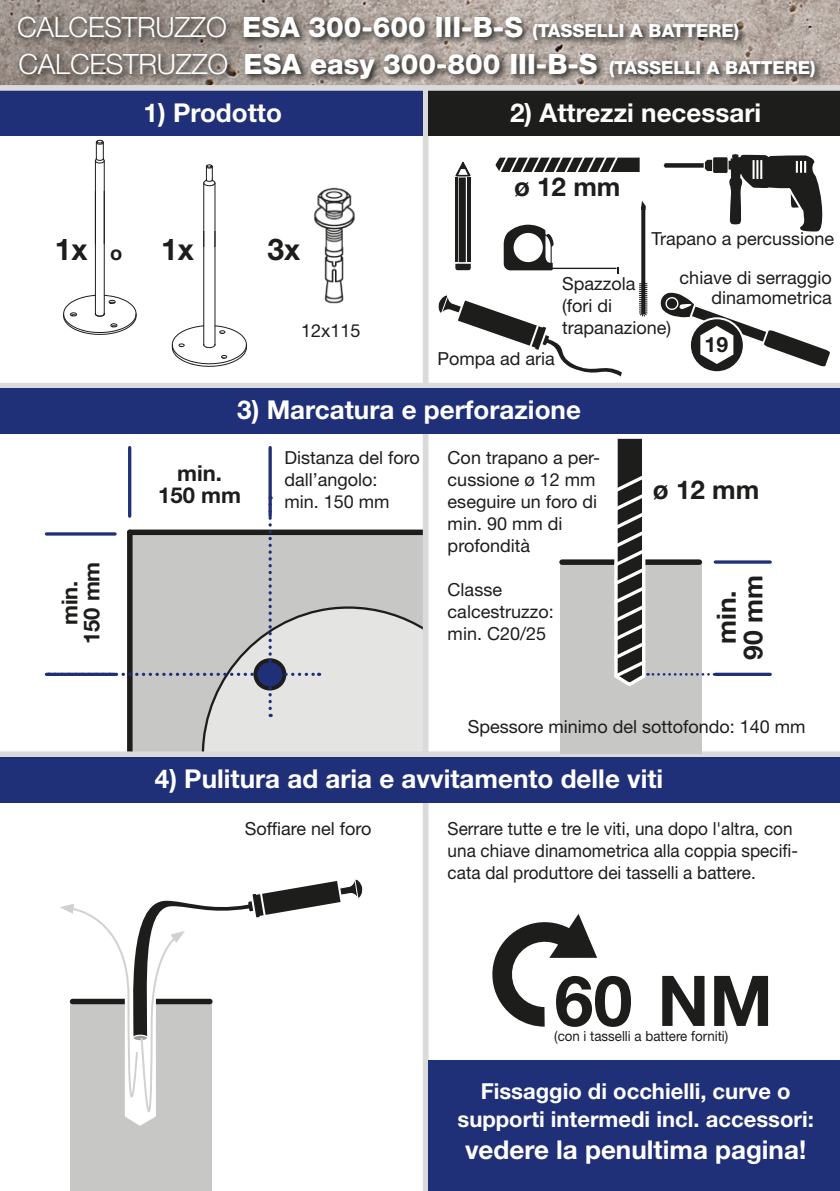
<style>
.page{position:relative;width:840px;height:1191px;background:#fff}
.page>*{position:absolute;margin:0;border:0;box-sizing:border-box;transform-origin:0 0}
.t1{font:700 70px "Helvetica Neue LT Std";color:#1d1d1b}
.t2{font:700 30px "Helvetica Neue LT Std";color:#1d1d1b}
.t3{font:800 28px "Helvetica Neue LT Std";color:#fff}
.t4{font:700 26.4px/26.4px "Helvetica Neue LT Std";color:#1d1d1b;text-align:center}
.t5{font:700 26px "Helvetica Neue LT Std";color:#fff}
.t6{font:700 26px "Helvetica Neue LT Std";color:#1d1d1b}
.t7{font:700 22px/28px "Helvetica Neue LT Std";color:#fff;text-align:center}
.t8{font:700 22px/22px "Helvetica Neue LT Std";color:#1d1d1b;text-align:center}
.t9{font:700 21.2px "Helvetica Neue LT Std";color:#1d1d1b}
.t10{font:18px/22px "Helvetica Neue LT Std";color:#1d1d1b}
.t11{font:18px/22px "Helvetica Neue LT Std";color:#1d1d1b;scale:.95 1}
.t12{font:800 18px "Helvetica Neue LT Std";color:#fff}
.t13{font:14px "Helvetica Neue LT Std";color:#1d1d1b;scale:.95 1}
.s1{font-weight:300;font-size:28px}
.s2{font-size:28px}
.s3{font-weight:300}
.s4{font-size:18px}
.s5{font-size:20px}
</style>
<div class="page">
<hr style="left:128px;top:447px;width:3px;height:69px;background:#1f2f78">
<svg style="left:268px;top:447px;width:4px;height:49px"></svg>
<svg style="left:46px;top:672px;width:3px;height:4px"></svg>
<hr style="left:46px;top:532px;width:69px;height:3px;background:#1f2f78">
<svg style="left:49px;top:496px;width:380px;height:255px"></svg>
<div style="left:423px;top:621px;width:42px;height:113px;background:#fff"></div>
<div style="left:422px;top:10px;width:6px;height:1181px;background:#dadada"></div>
<img style="left:0;top:0;width:839px;height:85px">
<div style="left:0;top:91px;width:422px;height:45px;background:#1f2f78"></div>
<svg style="left:16px;top:51px;width:806px;height:34px;background:#8c837d"></svg>
<div style="left:428px;top:91px;width:411px;height:45px;background:#1d1d1b"></div>
<div style="left:0;top:383px;width:839px;height:5px;background:#dadada"></div>
<div style="left:0;top:85px;width:839px;height:6px;background:#dadada"></div>
<div style="left:0;top:388px;width:839px;height:46px;background:#1f2f78"></div>
<div style="left:0;top:751px;width:839px;height:6px;background:#dadada"></div>
<div style="left:0;top:757px;width:839px;height:45px;background:#1f2f78"></div>
<img style="left:313px;top:187px;width:42px;height:117px">
<div style="left:712px;top:157px;width:15px;height:16px;background:#1d1d1b"></div>
<svg style="left:663px;top:160px;width:48px;height:11px"></svg>
<svg style="left:728px;top:154px;width:94px;height:78px"></svg>
<svg style="left:495px;top:157px;width:145px;height:15px;background:#4f4f4d"></svg>
<svg style="left:455px;top:264px;width:15px;height:6px"></svg>
<hr style="left:455px;top:177px;width:2px;height:85px;background:#1d1d1b">
<hr style="left:467px;top:177px;width:3px;height:85px;background:#1d1d1b">
<div style="left:458px;top:177px;width:7px;height:85px;background:#1d1d1b"></div>
<svg style="left:455px;top:161px;width:16px;height:16px"></svg>
<svg style="left:438px;top:294px;width:185px;height:84px"></svg>
<svg style="left:503px;top:225px;width:115px;height:49px"></svg>
<svg style="left:689px;top:318px;width:54px;height:54px"></svg>
<svg style="left:660px;top:292px;width:169px;height:74px"></svg>
<div style="left:559px;top:562px;width:142px;height:191px;background:#c7c7c6"></div>
<div style="left:561px;top:559px;width:138px;height:6px;background:#1d1d1b"></div>
<svg style="left:739px;top:672px;width:30px;height:4px"></svg>
<hr style="left:714px;top:560px;width:55px;height:3px;background:#1f2f78">
<svg style="left:611px;top:438px;width:128px;height:250px"></svg>
<svg style="left:60px;top:878px;width:303px;height:313px"></svg>
<div style="left:428px;top:1060px;width:411px;height:131px;background:#1f2f78"></div>
<svg style="left:492px;top:914px;width:104px;height:112px"></svg>
<svg style="left:15px;top:14px;width:731px;height:35px;background:#8d847e"></svg>
<hr style="left:104px;top:192px;width:1px;height:122px;background:#1d1d1b">
<hr style="left:95px;top:192px;width:1px;height:122px;background:#1d1d1b">
<svg style="left:63px;top:295px;width:74px;height:40px"></svg>
<hr style="left:104px;top:161px;width:1px;height:82px;background:#1d1d1b">
<hr style="left:95px;top:161px;width:1px;height:82px;background:#1d1d1b">
<svg style="left:95px;top:140px;width:10px;height:23px"></svg>
<hr style="left:214px;top:231px;width:1px;height:114px;background:#1d1d1b">
<hr style="left:203px;top:231px;width:1px;height:114px;background:#1d1d1b">
<svg style="left:172px;top:325px;width:75px;height:42px"></svg>
<hr style="left:214px;top:183px;width:1px;height:64px;background:#1d1d1b">
<hr style="left:203px;top:183px;width:1px;height:64px;background:#1d1d1b">
<svg style="left:203px;top:164px;width:12px;height:22px"></svg>
<svg style="left:639px;top:202px;width:8px;height:115px"></svg>
<p class="t12" style="left:17px;top:20px;width:723px"><span class="s1">CALCESTRUZZO</span> <span class="s2">ESA 300-600 III-B-S</span> (TASSELLI A BATTERE)</p>
<h3 class="t3" style="left:18px;top:47px;width:798px"><span class="s3">CALCESTRUZZO</span> ESA easy 300-800 III-B-S <span class="s4">(TASSELLI A BATTERE)</span></h3>
<h3 class="t5" style="left:510px;top:96px;width:252px">2) Attrezzi necessari</h3>
<h3 class="t5" style="left:143px;top:96px;width:140px">1) Prodotto</h3>
<h2 class="t2" style="left:55px;top:230px;width:69px">1x <span class="s5">o</span></h2>
<h2 class="t2" style="left:161px;top:230px;width:34px">1x</h2>
<h2 class="t2" style="left:267px;top:230px;width:34px">3x</h2>
<p class="t10" style="left:301px;top:319px;width:61px">12x115</p>
<h3 class="t6" style="left:513px;top:170px;width:108px">ø 12 mm</h3>
<p class="t10" style="left:651px;top:227px;width:184px">Trapano a percussione</p>
<p class="t10" style="left:562px;top:272px;width:110px">Spazzola<br>(fori di trapanazione)</p>
<p class="t10" style="left:437px;top:347px;width:119px">Pompa ad aria</p>
<p class="t10" style="left:679px;top:267px;width:153px;line-height:20px;text-align:right">chiave di serraggio dinamometrica</p>
<p class="t9" style="left:704px;top:331px;width:25px">19</p>
<h3 class="t5" style="left:237px;top:394px;width:345px">3) Marcatura e perforazione</h3>
<p class="t8" style="left:58px;top:644px;width:84px;rotate:-90deg">min.<br>150 mm</p>
<p class="t8" style="left:158px;top:461px;width:84px">min.<br>150 mm</p>
<p class="t10" style="left:284px;top:447px;width:137px">Distanza del foro dall’angolo:<br>min. 150 mm</p>
<p class="t10" style="left:447px;top:447px;width:154px">Con trapano a per&shy;cussione ø 12 mm eseguire un foro di min. 90 mm di profondità</p>
<p class="t10" style="left:447px;top:579px;width:107px">Classe calcestruzzo: min. C20/25</p>
<h3 class="t6" style="left:652px;top:473px;width:108px">ø 12 mm</h3>
<h3 class="t4" style="left:712px;top:659px;width:86px;rotate:-90deg">min.<br>90 mm</h3>
<p class="t10" style="left:467px;top:715px;width:339px">Spessore minimo del sottofondo: 140 mm</p>
<h3 class="t5" style="left:155px;top:762px;width:509px">4) Pulitura ad aria e avvitamento delle viti</h3>
<p class="t10" style="left:244px;top:817px;width:128px">Soffiare nel foro</p>
<p class="t11" style="left:447px;top:817px;width:370px">Serrare tutte e tre le viti, una dopo l'altra, con una chiave dinamometrica alla coppia specifi&shy;cata dal produttore dei tasselli a battere.</p>
<h1 class="t1" style="left:554px;top:957px;width:220px">60 NM</h1>
<p class="t13" style="left:554px;top:1028px;width:185px">(con i tasselli a battere forniti)</p>
<p class="t7" style="left:457px;top:1076px;width:357px">Fissaggio di occhielli, curve o supporti intermedi incl. accessori:</p>
<h3 class="t5" style="left:465px;top:1133px;width:342px">vedere la penultima pagina!</h3>
</div>
